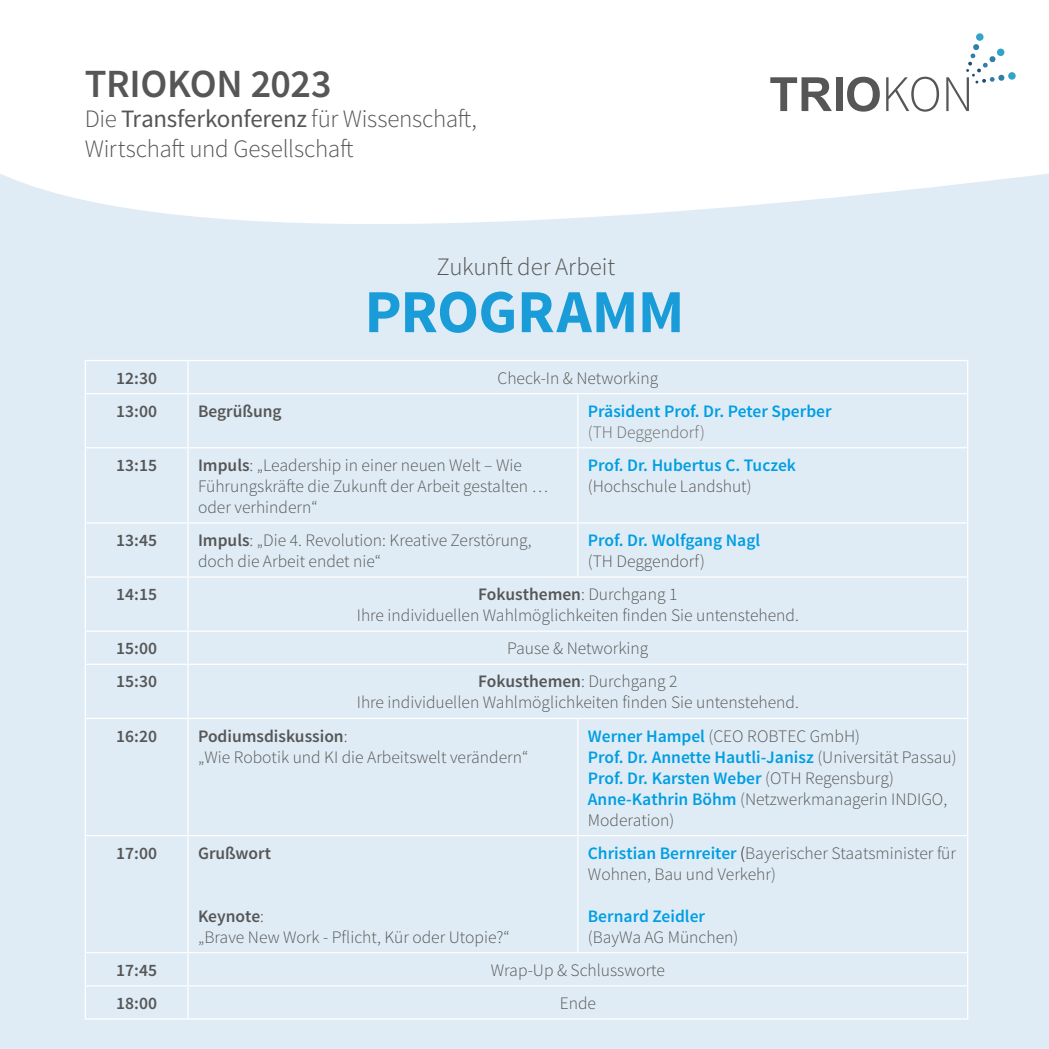
<style>
.page{position:relative;width:1049px;height:1049px;background:#fff}
.page>*{position:absolute;margin:0;border:0;box-sizing:border-box;transform-origin:0 0}
.t1{font:700 61.25px "Source Sans Pro";letter-spacing:-.01em;color:#199cd8}
.t2{font:600 40px "Source Sans Pro";letter-spacing:-.01em;color:#565656}
.t3{font:300 25px/30px "Source Sans Pro";letter-spacing:-.01em;color:#565656}
.t4{font:300 17.5px/21px "Source Sans Pro";color:#565656}
.t5{font:600 17.5px "Source Sans Pro";color:#009ee3}
.t6{font:600 17.5px "Source Sans Pro";color:#565656}
.t7{font:300 17.5px "Source Sans Pro";color:#6c6c6c}
.s1{font-weight:400}
.s2{font-weight:600}
.s3{font-weight:600;color:#009ee3}
.s4{color:#000}
</style>
<div class="page">
<div style="left:0;top:169px;width:1049px;height:880px;background:#dfecf5"></div>
<svg style="left:0;top:72px;width:1049px;height:152px"></svg>
<svg style="left:975px;top:33px;width:9px;height:8px"></svg>
<div style="left:1008px;top:72px;width:8px;height:8px;background:#30a4c9;border-radius:50%"></div>
<svg style="left:770px;top:77px;width:62px;height:34px"></svg>
<div style="left:835px;top:77px;width:7px;height:34px;background:#565656"></div>
<svg style="left:847px;top:77px;width:33px;height:35px"></svg>
<svg style="left:886px;top:77px;width:53px;height:35px"></svg>
<svg style="left:946px;top:44px;width:59px;height:67px"></svg>
<hr style="left:85px;top:361px;width:1px;height:32px;background:#fff">
<hr style="left:187px;top:361px;width:2px;height:32px;background:#fff">
<hr style="left:967px;top:361px;width:1px;height:32px;background:#fff">
<hr style="left:85px;top:393px;width:103px;height:1px;background:#fff">
<hr style="left:85px;top:394px;width:1px;height:53px;background:#fff">
<hr style="left:188px;top:393px;width:390px;height:1px;background:#fff">
<hr style="left:187px;top:394px;width:2px;height:53px;background:#fff">
<hr style="left:578px;top:393px;width:390px;height:1px;background:#fff">
<hr style="left:577px;top:394px;width:1px;height:53px;background:#fff">
<hr style="left:967px;top:394px;width:1px;height:53px;background:#fff">
<hr style="left:85px;top:447px;width:103px;height:1px;background:#fff">
<hr style="left:85px;top:448px;width:1px;height:74px;background:#fff">
<hr style="left:188px;top:447px;width:390px;height:1px;background:#fff">
<hr style="left:187px;top:448px;width:2px;height:74px;background:#fff">
<hr style="left:578px;top:447px;width:390px;height:1px;background:#fff">
<hr style="left:577px;top:448px;width:1px;height:74px;background:#fff">
<hr style="left:967px;top:448px;width:1px;height:74px;background:#fff">
<hr style="left:85px;top:522px;width:103px;height:1px;background:#fff">
<hr style="left:85px;top:523px;width:1px;height:53px;background:#fff">
<hr style="left:188px;top:522px;width:390px;height:1px;background:#fff">
<hr style="left:187px;top:523px;width:2px;height:53px;background:#fff">
<hr style="left:578px;top:522px;width:390px;height:1px;background:#fff">
<hr style="left:577px;top:523px;width:1px;height:53px;background:#fff">
<hr style="left:967px;top:523px;width:1px;height:53px;background:#fff">
<hr style="left:85px;top:576px;width:103px;height:2px;background:#fff">
<hr style="left:85px;top:578px;width:1px;height:52px;background:#fff">
<hr style="left:188px;top:576px;width:390px;height:2px;background:#fff">
<hr style="left:187px;top:578px;width:2px;height:52px;background:#fff">
<hr style="left:578px;top:576px;width:390px;height:2px;background:#fff">
<hr style="left:967px;top:578px;width:1px;height:52px;background:#fff">
<hr style="left:85px;top:630px;width:103px;height:2px;background:#fff">
<hr style="left:85px;top:632px;width:1px;height:32px;background:#fff">
<hr style="left:188px;top:630px;width:390px;height:2px;background:#fff">
<hr style="left:187px;top:632px;width:2px;height:32px;background:#fff">
<hr style="left:578px;top:630px;width:390px;height:2px;background:#fff">
<hr style="left:967px;top:632px;width:1px;height:32px;background:#fff">
<hr style="left:85px;top:664px;width:103px;height:1px;background:#fff">
<hr style="left:85px;top:665px;width:1px;height:53px;background:#fff">
<hr style="left:188px;top:664px;width:390px;height:1px;background:#fff">
<hr style="left:187px;top:665px;width:2px;height:53px;background:#fff">
<hr style="left:578px;top:664px;width:390px;height:1px;background:#fff">
<hr style="left:967px;top:665px;width:1px;height:53px;background:#fff">
<hr style="left:85px;top:718px;width:103px;height:1px;background:#fff">
<hr style="left:85px;top:719px;width:1px;height:116px;background:#fff">
<hr style="left:188px;top:718px;width:390px;height:1px;background:#fff">
<hr style="left:187px;top:719px;width:2px;height:116px;background:#fff">
<hr style="left:578px;top:718px;width:390px;height:1px;background:#fff">
<hr style="left:577px;top:719px;width:1px;height:116px;background:#fff">
<hr style="left:967px;top:719px;width:1px;height:116px;background:#fff">
<hr style="left:85px;top:835px;width:103px;height:1px;background:#fff">
<hr style="left:85px;top:836px;width:1px;height:116px;background:#fff">
<hr style="left:188px;top:835px;width:390px;height:1px;background:#fff">
<hr style="left:187px;top:836px;width:2px;height:116px;background:#fff">
<hr style="left:578px;top:835px;width:390px;height:1px;background:#fff">
<hr style="left:577px;top:836px;width:1px;height:116px;background:#fff">
<hr style="left:967px;top:836px;width:1px;height:116px;background:#fff">
<hr style="left:85px;top:952px;width:103px;height:1px;background:#fff">
<hr style="left:85px;top:953px;width:1px;height:32px;background:#fff">
<hr style="left:188px;top:952px;width:390px;height:1px;background:#fff">
<hr style="left:187px;top:953px;width:2px;height:32px;background:#fff">
<hr style="left:578px;top:952px;width:390px;height:1px;background:#fff">
<hr style="left:967px;top:953px;width:1px;height:32px;background:#fff">
<hr style="left:85px;top:985px;width:103px;height:1px;background:#fff">
<hr style="left:85px;top:986px;width:1px;height:32px;background:#fff">
<hr style="left:188px;top:985px;width:390px;height:1px;background:#fff">
<hr style="left:187px;top:986px;width:2px;height:32px;background:#fff">
<hr style="left:578px;top:985px;width:390px;height:1px;background:#fff">
<hr style="left:967px;top:986px;width:1px;height:32px;background:#fff">
<hr style="left:85px;top:1018px;width:103px;height:1px;background:#fff">
<hr style="left:188px;top:1018px;width:390px;height:1px;background:#fff">
<hr style="left:578px;top:1018px;width:390px;height:1px;background:#fff">
<hr style="left:85px;top:360px;width:103px;height:1px;background:#fff">
<hr style="left:188px;top:360px;width:390px;height:1px;background:#fff">
<hr style="left:578px;top:360px;width:390px;height:1px;background:#fff">
<h2 class="t2" style="left:85px;top:59px;width:249px">TRIOKON 2023</h2>
<h3 class="t3" style="left:85px;top:104px;width:394px">Die <span class="s1">Transferkonferenz</span> für Wissenschaft,<br>Wirtschaft und Gesellschaft</h3>
<h3 class="t3" style="left:436px;top:252px;width:180px">Zukunft der Arbeit</h3>
<h1 class="t1" style="left:364px;top:272px;width:321px">PROGRAMM</h1>
<p class="t6" style="left:116px;top:367px;width:42px">12:30</p>
<p class="t4" style="left:497px;top:367px;width:162px">Check-In &amp; Networking</p>
<p class="t6" style="left:116px;top:400px;width:42px">13:00</p>
<p class="t6" style="left:198px;top:400px;width:85px">Begrüßung</p>
<p class="t5" style="left:588px;top:400px;width:245px">Präsident Prof. Dr. Peter Sperber</p>
<p class="t7" style="left:588px;top:421px;width:119px">(TH Deggendorf)</p>
<p class="t6" style="left:116px;top:454px;width:42px">13:15</p>
<p class="t4" style="left:198px;top:455px;width:351px"><span class="s2">Impuls</span>: „Leadership in einer neuen Welt – Wie<br>Führungskräfte die Zukunft der Arbeit gestalten … oder verhindern“</p>
<p class="t5" style="left:588px;top:454px;width:210px">Prof. Dr. Hubertus C. Tuczek</p>
<p class="t4" style="left:588px;top:476px;width:165px">(Hochschule Landshut)</p>
<p class="t6" style="left:116px;top:529px;width:42px">13:45</p>
<p class="t4" style="left:198px;top:530px;width:335px"><span class="s2">Impuls</span>: „Die 4. Revolution: Kreative Zerstörung, doch die Arbeit endet nie“</p>
<p class="t5" style="left:588px;top:529px;width:174px">Prof. Dr. Wolfgang Nagl</p>
<p class="t4" style="left:588px;top:551px;width:119px">(TH Deggendorf)</p>
<p class="t6" style="left:116px;top:583px;width:42px">14:15</p>
<p class="t4" style="left:357px;top:584px;width:444px;text-align:center"><span class="s2">Fokusthemen</span>: Durchgang 1<br>Ihre individuellen Wahlmöglichkeiten finden Sie untenstehend.</p>
<p class="t6" style="left:116px;top:637px;width:42px">15:00</p>
<p class="t4" style="left:507px;top:638px;width:143px">Pause &amp; Networking</p>
<p class="t6" style="left:116px;top:670px;width:42px">15:30</p>
<p class="t4" style="left:357px;top:671px;width:444px;text-align:center"><span class="s2">Fokusthemen</span>: Durchgang 2<br>Ihre individuellen Wahlmöglichkeiten finden Sie untenstehend.</p>
<p class="t6" style="left:116px;top:725px;width:42px">16:20</p>
<p class="t4" style="left:198px;top:725px;width:332px"><span class="s2">Podiumsdiskussion</span>:<br>„Wie Robotik und KI die Arbeitswelt verändern“</p>
<p class="t4" style="left:588px;top:725px;width:370px"><span class="s3">Werner Hampel</span> (CEO ROBTEC GmbH)<br><span class="s3">Prof. Dr. Annette Hautli-Janisz</span> (Universität Passau)<br><span class="s3">Prof. Dr. Karsten Weber</span> (OTH Regensburg)<br><span class="s3">Anne-Kathrin Böhm</span> (Netzwerkmanagerin INDIGO, Moderation)</p>
<p class="t6" style="left:116px;top:842px;width:42px">17:00</p>
<p class="t6" style="left:198px;top:842px;width:74px">Grußwort</p>
<p class="t4" style="left:588px;top:842px;width:370px"><span class="s3">Christian Bernreiter</span> <span class="s4">(</span>Bayerischer Staatsminister für<br>Wohnen, Bau und Verkehr)</p>
<p class="t5" style="left:588px;top:905px;width:119px">Bernard Zeidler</p>
<p class="t4" style="left:588px;top:926px;width:152px">(BayWa AG München)</p>
<p class="t4" style="left:198px;top:905px;width:313px"><span class="s2">Keynote</span>:<br>„Brave New Work - Pflicht, Kür oder Utopie?“</p>
<p class="t6" style="left:116px;top:959px;width:42px">17:45</p>
<p class="t4" style="left:491px;top:960px;width:176px">Wrap-Up &amp; Schlussworte</p>
<p class="t6" style="left:116px;top:992px;width:42px">18:00</p>
<p class="t4" style="left:560px;top:993px;width:38px">Ende</p>
</div>
